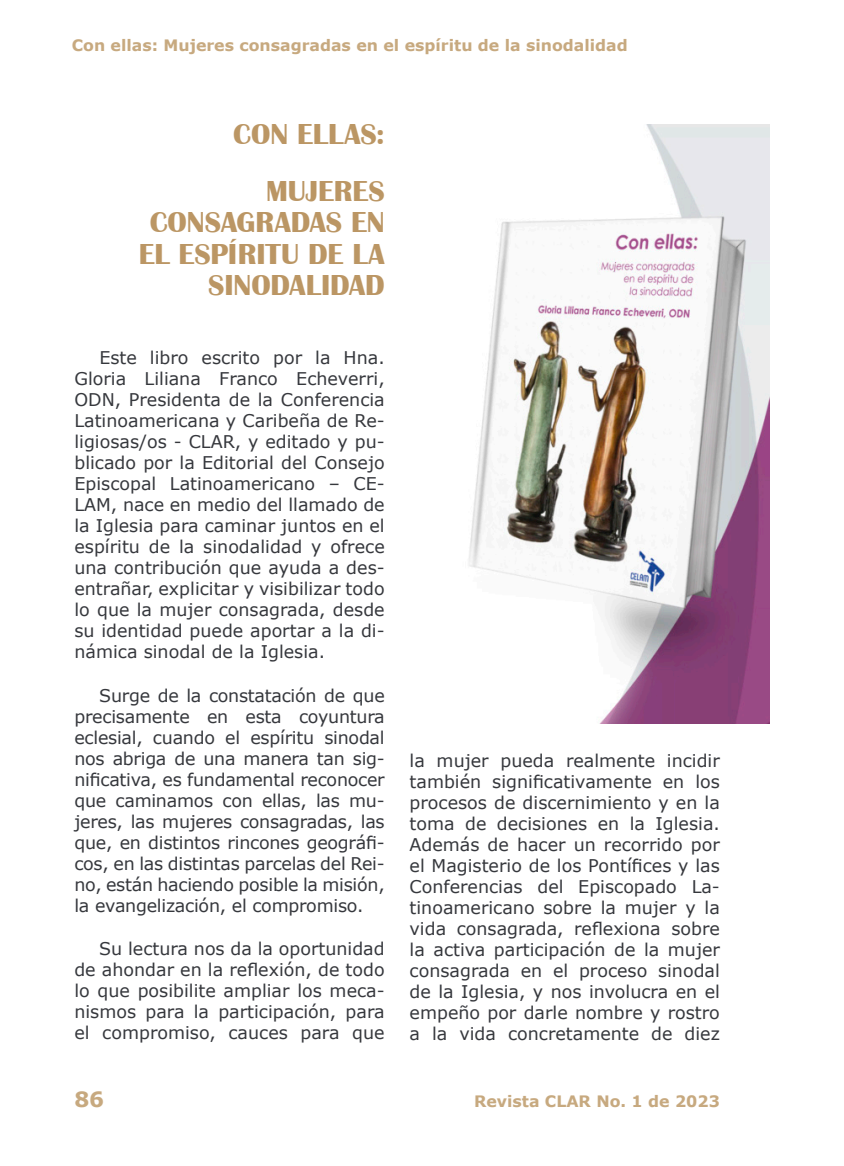
<style>
.page{position:relative;width:844px;height:1166px;background:#fff}
.page>*{position:absolute;margin:0;border:0;box-sizing:border-box;transform-origin:0 0}
.t1{font:700 29.75px/31.5px "Britannic";color:#bb9664;text-align:right}
.t2{font:700 21px "Verdana";color:#c7a97f}
.t3{font:17.5px/21px "Verdana";color:#36383d;text-align:justify}
.t4{font:700 15.75px "Verdana";color:#c7a97f}
</style>
<div class="page">
<img style="left:469px;top:124px;width:300px;height:599px">
<p class="t4" style="left:72px;top:34px;width:557px">Con ellas: Mujeres consagradas en el espíritu de la sinodalidad</p>
<h1 class="t1" style="left:233px;top:106px;width:153px;line-height:56.4px">CON ELLAS:<br>MUJERES</h1>
<h1 class="t1" style="left:139px;top:207px;width:247px">CONSAGRADAS EN<br>EL ESPÍRITU DE LA<br>SINODALIDAD</h1>
<p class="t3" style="left:74px;top:347px;width:312px;text-indent:25px">Este libro escrito por la Hna.<br>Gloria Liliana Franco Echeverri, ODN, Presidenta de la Conferencia Latinoamericana y Caribeña de Re&shy;ligiosas/os - CLAR, y editado y pu&shy;blicado por la Editorial del Consejo Episcopal Latinoamericano – CE-LAM, nace en medio del llamado de la Iglesia para caminar juntos en el espíritu de la sinodalidad y ofrece una contribución que ayuda a des&shy;entrañar, explicitar y visibilizar todo lo que la mujer consagrada, desde su identidad puede aportar a la di&shy;námica sinodal de la Iglesia.</p>
<p class="t3" style="left:74px;top:685px;width:312px;text-indent:25px">Surge de la constatación de que precisamente en esta coyuntura eclesial, cuando el espíritu sinodal nos abriga de una manera tan sig&shy;nificativa, es fundamental reconocer que caminamos con ellas, las mu&shy;jeres, las mujeres consagradas, las que, en distintos rincones geográfi&shy;cos, en las distintas parcelas del Rei&shy;no, están haciendo posible la misión, la evangelización, el compromiso.</p>
<p class="t3" style="left:74px;top:938px;width:312px;text-indent:25px">Su lectura nos da la oportunidad de ahondar en la reflexión, de todo lo que posibilite ampliar los meca&shy;nismos para la participación, para el compromiso, cauces para que</p>
<p class="t3" style="left:409px;top:749px;width:312px">la mujer pueda realmente incidir también significativamente en los procesos de discernimiento y en la toma de decisiones en la Iglesia.<br>Además de hacer un recorrido por el Magisterio de los Pontífices y las Conferencias del Episcopado La&shy;tinoamericano sobre la mujer y la vida consagrada, reflexiona sobre la activa participación de la mujer consagrada en el proceso sinodal de la Iglesia, y nos involucra en el empeño por darle nombre y rostro a la vida concretamente de diez</p>
<p class="t2" style="left:74px;top:1084px;width:31px">86</p>
<p class="t4" style="left:474px;top:1090px;width:247px">Revista CLAR No. 1 de 2023</p>
</div>
